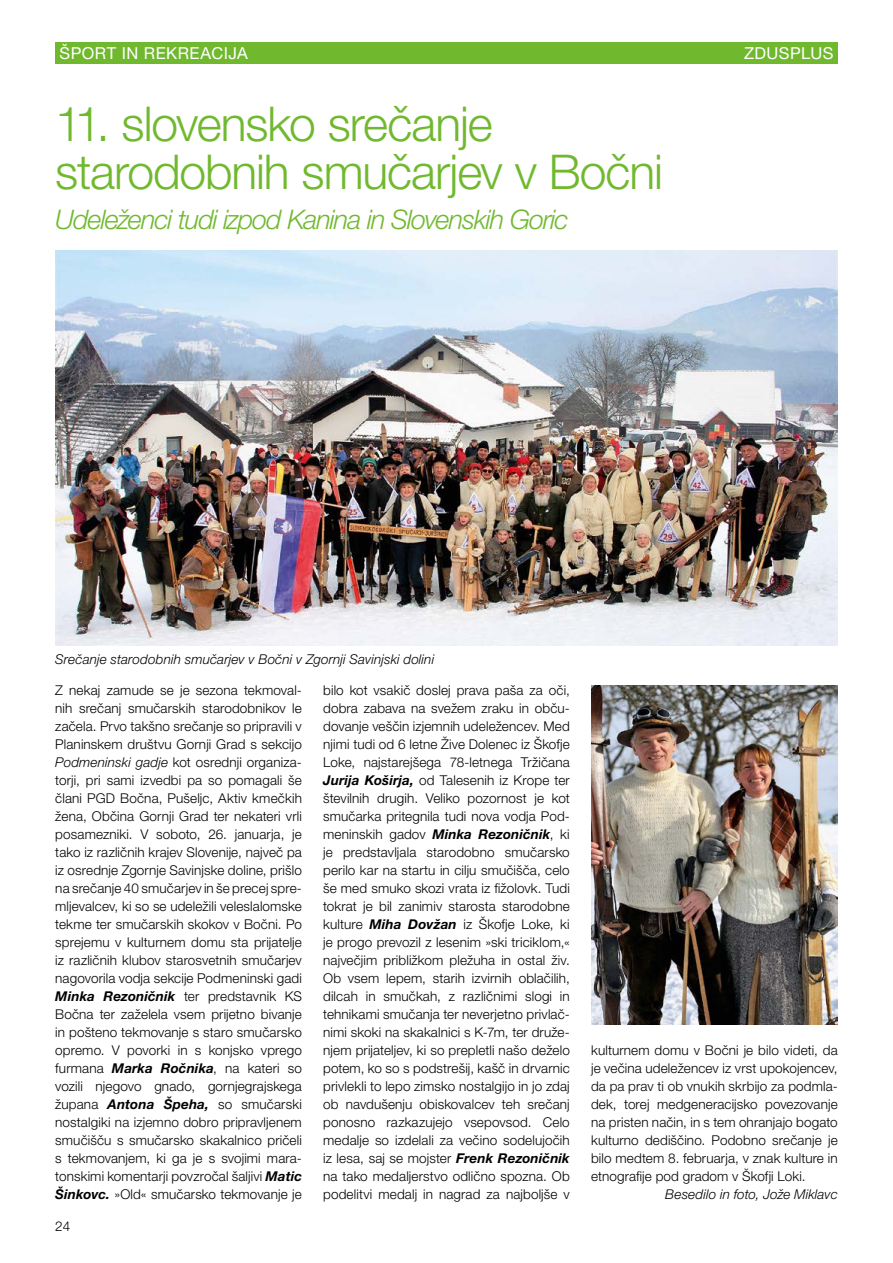
<style>
.page{position:relative;width:893px;height:1263px;background:#fff}
.page>*{position:absolute;margin:0;border:0;box-sizing:border-box;transform-origin:0 0}
.NASLOV{font:300 48px/48px "Helvetica Neue LT Pro";letter-spacing:-.025em;color:#70b92f}
.Naslov_mali{font:italic 300 27px "Helvetica Neue LT Pro";letter-spacing:-.04em;color:#70b92f}
.PASICA{font:16.5px "Helvetica Neue LT Pro";letter-spacing:.025em;color:#fff}
.BODY{font:300 13.5px/18px "Helvetica Neue LT Pro";letter-spacing:.01em;color:#000;text-align:justify}
.PODPIS{font:italic 300 13.5px "Helvetica Neue LT Pro";letter-spacing:.01em;color:#000}
.Avtor{font:italic 300 13.5px "Helvetica Neue LT Pro";letter-spacing:.01em;color:#000}
.s1{font-style:italic}
.s2{font-weight:700;font-style:italic}
</style>
<div class="page">
<div style="left:55px;top:43px;width:783px;height:21px;background:#70b92f"></div>
<img style="left:55px;top:250px;width:783px;height:396px">
<img style="left:591px;top:685px;width:247px;height:339px">
<p class="PASICA" style="left:60px;top:43px;width:190px">ŠPORT IN REKREACIJA</p>
<p class="NASLOV" style="left:55px;top:98px;width:609px">11. slovensko srečanje starodobnih smučarjev v Bočni</p>
<p class="Naslov_mali" style="left:55px;top:203px;width:515px">Udeleženci tudi izpod Kanina in Slovenskih Goric</p>
<p class="PASICA" style="left:744px;top:43px;width:91px">ZDUSPLUS</p>
<p class="PODPIS" style="left:55px;top:651px;width:380px">Srečanje starodobnih smučarjev v Bočni v Zgornji Savinjski dolini</p>
<p class="BODY" style="left:55px;top:681px;width:248px">Z nekaj zamude se je sezona tekmoval&shy;nih srečanj smučarskih starodobnikov le začela. Prvo takšno srečanje so pripravili v Planinskem društvu Gornji Grad s sekcijo <span class="s1">Podmeninski gadje</span> kot osrednji organiza&shy;torji, pri sami izvedbi pa so pomagali še člani PGD Bočna, Pušeljc, Aktiv kmečkih žena, Občina Gornji Grad ter nekateri vrli posamezniki. V soboto, 26. januarja, je tako iz različnih krajev Slovenije, največ pa iz osrednje Zgornje Savinjske doline, prišlo na srečanje 40 smučarjev in še precej spre&shy;mljevalcev, ki so se udeležili veleslalomske tekme ter smučarskih skokov v Bočni. Po sprejemu v kulturnem domu sta prijatelje iz različnih klubov starosvetnih smučarjev nagovorila vodja sekcije Podmeninski gadi <span class="s2">Minka Rezoničnik</span> ter predstavnik KS Bočna ter zaželela vsem prijetno bivanje in pošteno tekmovanje s staro smučarsko opremo. V povorki in s konjsko vprego furmana <span class="s2">Marka Ročnika</span>, na kateri so vozili njegovo gnado, gornjegrajskega župana <span class="s2">Antona Špeha,</span> so smučarski nostalgiki na izjemno dobro pripravljenem smučišču s smučarsko skakalnico pričeli s tekmovanjem, ki ga je s svojimi mara&shy;tonskimi komentarji povzročal šaljivi <span class="s2">Matic Šinkovc.</span> »Old« smučarsko tekmovanje je</p>
<p class="BODY" style="left:323px;top:681px;width:248px">bilo kot vsakič doslej prava paša za oči, dobra zabava na svežem zraku in obču&shy;dovanje veščin izjemnih udeležencev. Med njimi tudi od 6 letne Žive Dolenec iz Škofje Loke, najstarejšega 78-letnega Tržičana <span class="s2">Jurija Koširja,</span> od Talesenih iz Krope ter številnih drugih. Veliko pozornost je kot smučarka pritegnila tudi nova vodja Pod&shy;meninskih gadov <span class="s2">Minka Rezoničnik</span>, ki je predstavljala starodobno smučarsko perilo kar na startu in cilju smučišča, celo še med smuko skozi vrata iz fižolovk. Tudi tokrat je bil zanimiv starosta starodobne kulture <span class="s2">Miha Dovžan</span> iz Škofje Loke, ki je progo prevozil z lesenim »ski triciklom,« največjim približkom pležuha in ostal živ.<br>Ob vsem lepem, starih izvirnih oblačilih, dilcah in smučkah, z različnimi slogi in tehnikami smučanja ter neverjetno privlač&shy;nimi skoki na skakalnici s K-7m, ter druže&shy;njem prijateljev, ki so prepletli našo deželo potem, ko so s podstrešij, kašč in drvarnic privlekli to lepo zimsko nostalgijo in jo zdaj ob navdušenju obiskovalcev teh srečanj ponosno razkazujejo vsepovsod. Celo medalje so izdelali za večino sodelujočih iz lesa, saj se mojster <span class="s2">Frenk Rezoničnik </span>na tako medaljerstvo odlično spozna. Ob podelitvi medalj in nagrad za najboljše v</p>
<p class="BODY" style="left:55px;top:1217px;width:17px">24</p>
<p class="BODY" style="left:591px;top:1041px;width:248px">kulturnem domu v Bočni je bilo videti, da je večina udeležencev iz vrst upokojencev, da pa prav ti ob vnukih skrbijo za podmla&shy;dek, torej medgeneracijsko povezovanje na pristen način, in s tem ohranjajo bogato kulturno dediščino. Podobno srečanje je bilo medtem 8. februarja, v znak kulture in etnografije pod gradom v Škofji Loki.</p>
<p class="Avtor" style="left:665px;top:1186px;width:174px">Besedilo in foto, Jože Miklavc</p>
</div>
